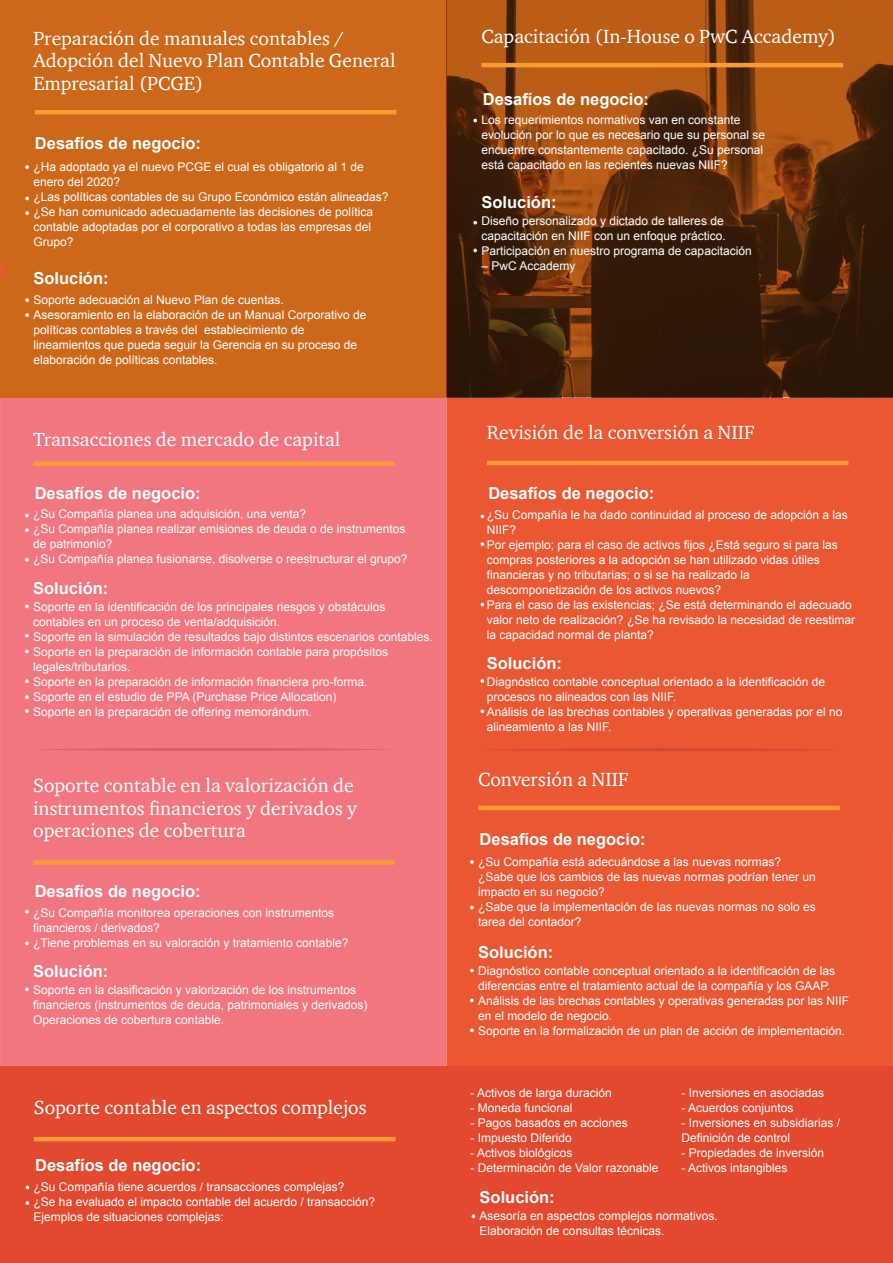
<style>
.page{position:relative;width:893px;height:1263px;background:#fff}
.page>*{position:absolute;margin:0;border:0;box-sizing:border-box;transform-origin:0 0}
.t1{font:63px/63px "ITC Charter Com";color:#fff}
.t2{font:19.5px/22.5px "ITC Charter Com";color:#fff}
.t3{font:700 16.5px "Arial";color:#fff}
.t4{font:12px/15px "Arial";color:#fff}
</style>
<div class="page">
<hr style="left:892px;top:0;width:1px;height:1263px;background:#cd681b">
<div style="left:0;top:398px;width:446px;height:668px;background:#f2767f"></div>
<div style="left:446px;top:398px;width:446px;height:668px;background:#ea5733"></div>
<div style="left:0;top:0;width:446px;height:398px;background:#cd681b"></div>
<svg style="left:446px;top:0;width:446px;height:397px;background:#65320c"></svg>
<div style="left:33px;top:461px;width:362px;height:5px;background:#f89b33"></div>
<div style="left:33px;top:860px;width:362px;height:5px;background:#f89b33"></div>
<hr style="left:478px;top:806px;width:361px;height:4px;background:#f89b33">
<hr style="left:487px;top:461px;width:361px;height:4px;background:#f89b33">
<hr style="left:481px;top:63px;width:362px;height:4px;background:#f89b33">
<svg style="left:478px;top:748px;width:364px;height:3px"></svg>
<svg style="left:32px;top:748px;width:364px;height:3px"></svg>
<svg style="left:480px;top:514px;width:4px;height:4px"></svg>
<svg style="left:473px;top:119px;width:4px;height:3px"></svg>
<svg style="left:473px;top:221px;width:4px;height:4px"></svg>
<svg style="left:473px;top:249px;width:4px;height:3px"></svg>
<svg style="left:480px;top:542px;width:4px;height:4px"></svg>
<svg style="left:480px;top:603px;width:4px;height:3px"></svg>
<svg style="left:480px;top:679px;width:4px;height:4px"></svg>
<svg style="left:480px;top:709px;width:4px;height:4px"></svg>
<svg style="left:25px;top:709px;width:4px;height:4px"></svg>
<svg style="left:25px;top:910px;width:4px;height:3px"></svg>
<svg style="left:25px;top:942px;width:4px;height:3px"></svg>
<svg style="left:25px;top:987px;width:4px;height:4px"></svg>
<svg style="left:470px;top:860px;width:3px;height:4px"></svg>
<svg style="left:470px;top:1028px;width:3px;height:4px"></svg>
<div style="left:0;top:1066px;width:892px;height:197px;background:#e3492e"></div>
<hr style="left:34px;top:1137px;width:361px;height:4px;background:#f89b33">
<svg style="left:26px;top:1201px;width:3px;height:4px"></svg>
<svg style="left:26px;top:1185px;width:3px;height:4px"></svg>
<svg style="left:471px;top:1214px;width:4px;height:4px"></svg>
<hr style="left:35px;top:110px;width:361px;height:4px;background:#f89b33">
<svg style="left:25px;top:165px;width:4px;height:4px"></svg>
<svg style="left:25px;top:197px;width:4px;height:3px"></svg>
<svg style="left:25px;top:211px;width:4px;height:4px"></svg>
<svg style="left:0;top:262px;width:29px;height:437px"></svg>
<h2 class="t2" style="left:33px;top:26px;width:363px">Preparación de manuales contables /<br>Adopción del Nuevo Plan Contable General<br>Empresarial (PCGE)</h2>
<h3 class="t3" style="left:35px;top:132px;width:167px">Desafíos de negocio:</h3>
<p class="t4" style="left:33px;top:159px;width:356px">¿Ha adoptado ya el nuevo PCGE el cual es obligatorio al 1 de enero del 2020?<br>¿Las políticas contables de su Grupo Económico están alineadas? ¿Se han comunicado adecuadamente las decisiones de política contable adoptadas por el corporativo a todas las empresas del Grupo?</p>
<h3 class="t3" style="left:33px;top:267px;width:77px">Solución:</h3>
<p class="t4" style="left:33px;top:292px;width:334px">Soporte adecuación al Nuevo Plan de cuentas.<br>Asesoramiento en la elaboración de un Manual Corporativo de políticas contables a través del establecimiento de lineamientos que pueda seguir la Gerencia en su proceso de elaboración de políticas contables.</p>
<h2 class="t2" style="left:33px;top:427px;width:309px">Transacciones de mercado de capital</h2>
<h3 class="t3" style="left:35px;top:482px;width:167px">Desafíos de negocio:</h3>
<p class="t4" style="left:33px;top:506px;width:376px">¿Su Compañía planea una adquisición, una venta?<br>¿Su Compañía planea realizar emisiones de deuda o de instrumentos de patrimonio?<br>¿Su Compañía planea fusionarse, disolverse o reestructurar el grupo?</p>
<p class="t4" style="left:33px;top:599px;width:401px">Soporte en la identificación de los principales riesgos y obstáculos contables en un proceso de venta/adquisición.<br>Soporte en la simulación de resultados bajo distintos escenarios contables.<br>Soporte en la preparación de información contable para propósitos legales/tributarios.<br>Soporte en la preparación de información financiera pro-forma.<br>Soporte en el estudio de PPA (Purchase Price Allocation)<br>Soporte en la preparación de offering memorándum.</p>
<h3 class="t3" style="left:33px;top:577px;width:77px">Solución:</h3>
<h1 class="t1" style="left:24px;top:605px;width:318px">plataforma de servicios</h1>
<h2 class="t2" style="left:33px;top:774px;width:325px">Soporte contable en la valorización de instrumentos financieros y derivados y operaciones de cobertura</h2>
<h3 class="t3" style="left:35px;top:880px;width:167px">Desafíos de negocio:</h3>
<p class="t4" style="left:33px;top:905px;width:317px">¿Su Compañía monitorea operaciones con instrumentos financieros / derivados?<br>¿Tiene problemas en su valoración y tratamiento contable?</p>
<p class="t4" style="left:33px;top:982px;width:336px">Soporte en la clasificación y valorización de los instrumentos financieros (instrumentos de deuda, patrimoniales y derivados)<br>Operaciones de cobertura contable.</p>
<h3 class="t3" style="left:33px;top:960px;width:77px">Solución:</h3>
<h2 class="t2" style="left:34px;top:1096px;width:334px">Soporte contable en aspectos complejos</h2>
<h3 class="t3" style="left:35px;top:1154px;width:167px">Desafíos de negocio:</h3>
<p class="t4" style="left:34px;top:1179px;width:343px">¿Su Compañía tiene acuerdos / transacciones complejas?<br>¿Se ha evaluado el impacto contable del acuerdo / transacción?<br>Ejemplos de situaciones complejas:</p>
<h2 class="t2" style="left:481px;top:25px;width:356px">Capacitación (In-House o PwC Accademy)</h2>
<h3 class="t3" style="left:483px;top:88px;width:167px">Desafíos de negocio:</h3>
<p class="t4" style="left:481px;top:113px;width:285px">Los requerimientos normativos van en constante evolución por lo que es necesario que su personal se encuentre constantemente capacitado. ¿Su personal está capacitado en las recientes nuevas NIIF?</p>
<h3 class="t3" style="left:481px;top:191px;width:77px">Solución:</h3>
<p class="t4" style="left:481px;top:214px;width:272px">Diseño personalizado y dictado de talleres de capacitación en NIIF con un enfoque práctico.<br>Participación en nuestro programa de capacitación</p>
<p class="t4" style="left:481px;top:259px;width:96px">– PwC Accademy</p>
<h2 class="t2" style="left:487px;top:421px;width:269px">Revisión de la conversión a NIIF</h2>
<h3 class="t3" style="left:488px;top:482px;width:167px">Desafíos de negocio:</h3>
<p class="t4" style="left:487px;top:507px;width:370px">¿Su Compañía le ha dado continuidad al proceso de adopción a las NIIF?<br>Por ejemplo; para el caso de activos fijos ¿Está seguro si para las compras posteriores a la adopción se han utilizado vidas útiles financieras y no tributarias; o si se ha realizado la descomponetización de los activos nuevos?<br>Para el caso de las existencias; ¿Se está determinando el adecuado valor neto de realización? ¿Se ha revisado la necesidad de reestimar la capacidad normal de planta?</p>
<p class="t4" style="left:487px;top:674px;width:357px">Diagnóstico contable conceptual orientado a la identificación de procesos no alineados con las NIIF.<br>Análisis de las brechas contables y operativas generadas por el no alineamiento a las NIIF.</p>
<h3 class="t3" style="left:487px;top:652px;width:77px">Solución:</h3>
<h2 class="t2" style="left:478px;top:767px;width:152px">Conversión a NIIF</h2>
<h3 class="t3" style="left:479px;top:828px;width:167px">Desafíos de negocio:</h3>
<p class="t4" style="left:478px;top:854px;width:339px">¿Su Compañía está adecuándose a las nuevas normas? ¿Sabe que los cambios de las nuevas normas podrían tener un impacto en su negocio?<br>¿Sabe que la implementación de las nuevas normas no solo es tarea del contador?</p>
<h3 class="t3" style="left:478px;top:941px;width:77px">Solución:</h3>
<p class="t4" style="left:478px;top:964px;width:372px">Diagnóstico contable conceptual orientado a la identificación de las diferencias entre el tratamiento actual de la compañía y los GAAP.<br>Análisis de las brechas contables y operativas generadas por las NIIF en el modelo de negocio.<br>Soporte en la formalización de un plan de acción de implementación.</p>
<p class="t4" style="left:470px;top:1086px;width:143px">- Activos de larga duración</p>
<p class="t4" style="left:470px;top:1101px;width:104px">- Moneda funcional</p>
<p class="t4" style="left:470px;top:1116px;width:159px">- Pagos basados en acciones</p>
<p class="t4" style="left:470px;top:1131px;width:103px">- Impuesto Diferido</p>
<p class="t4" style="left:470px;top:1146px;width:104px">- Activos biológicos</p>
<p class="t4" style="left:470px;top:1161px;width:189px">- Determinación de Valor razonable</p>
<p class="t4" style="left:681px;top:1086px;width:144px">- Inversiones en asociadas</p>
<p class="t4" style="left:681px;top:1101px;width:114px">- Acuerdos conjuntos</p>
<p class="t4" style="left:681px;top:1116px;width:160px">- Inversiones en subsidiarias /<br>Definición de control</p>
<p class="t4" style="left:681px;top:1146px;width:144px">- Propiedades de inversión</p>
<p class="t4" style="left:681px;top:1161px;width:108px">- Activos intangibles</p>
<p class="t4" style="left:479px;top:1208px;width:240px">Asesoría en aspectos complejos normativos.<br>Elaboración de consultas técnicas.</p>
<h3 class="t3" style="left:479px;top:1186px;width:77px">Solución:</h3>
</div>
